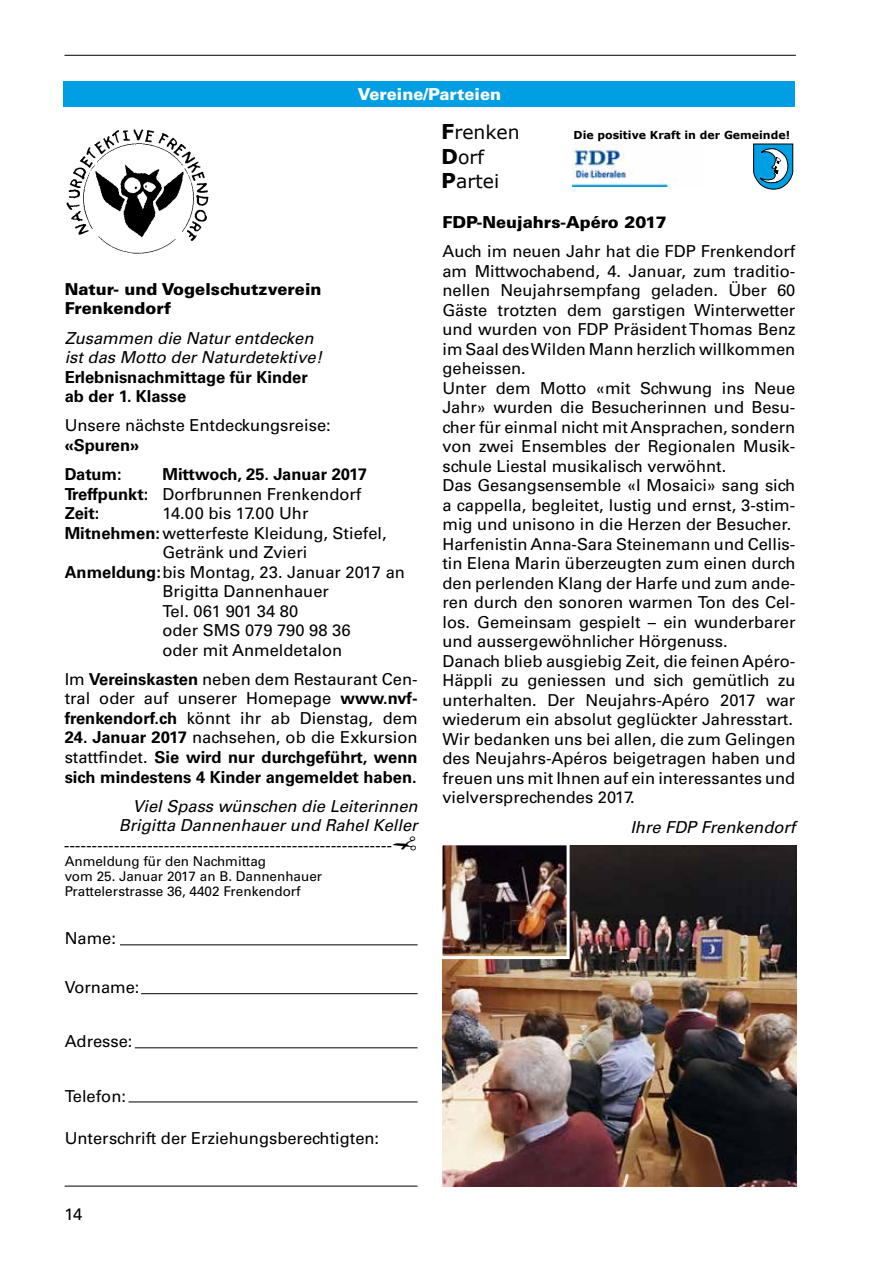
<style>
.page{position:relative;width:893px;height:1263px;background:#fff}
.page>*{position:absolute;margin:0;border:0;box-sizing:border-box;transform-origin:0 0}
.t1{font:18.9px/24.8px "Verdana";color:#000}
.t2{font:16.5px/19.5px "Univers";color:#000;text-align:justify}
.t3{font:700 16.5px/19.5px "Univers";color:#000}
.t4{font:italic 16.5px/19.5px "Univers";color:#000}
.t5{font:900 16.5px/19.5px "Univers";color:#000}
.t6{font:900 16.5px "Univers";color:#fff}
.t7{font:13.5px/15px "Univers";color:#000}
.t8{font:700 10.95px "Verdana";color:#000}
.s1{font-weight:400}
.s2{font-weight:700}
.s3{font-weight:700;font-size:20.4px}
</style>
<div class="page">
<hr style="left:64px;top:55px;width:732px;height:1px;background:#000">
<div style="left:64px;top:81px;width:731px;height:25px;background:#009fe3"></div>
<img style="left:66px;top:129px;width:143px;height:125px">
<hr style="left:120px;top:944px;width:298px;height:1px;background:#000">
<hr style="left:141px;top:993px;width:277px;height:1px;background:#000">
<hr style="left:135px;top:1047px;width:283px;height:1px;background:#000">
<hr style="left:128px;top:1101px;width:290px;height:1px;background:#000">
<hr style="left:65px;top:1186px;width:353px;height:1px;background:#000">
<img style="left:573px;top:144px;width:101px;height:43px">
<svg style="left:768px;top:144px;width:26px;height:46px"></svg>
<svg style="left:753px;top:144px;width:40px;height:45px"></svg>
<img style="left:442px;top:845px;width:354px;height:341px">
<img style="left:443px;top:846px;width:123px;height:109px">
<div style="left:439px;top:842px;width:131px;height:117px;border:3px solid #fff"></div>
<p class="t6" style="left:358px;top:83px;width:145px">Vereine/Parteien</p>
<p class="t5" style="left:65px;top:279px;width:258px">Natur- und Vogelschutzverein<br>Frenkendorf</p>
<p class="t4" style="left:65px;top:328px;width:259px">Zusammen die Natur entdecken ist das Motto der Naturdetektive!</p>
<p class="t3" style="left:65px;top:367px;width:245px">Erlebnisnachmittage für Kinder ab der 1. Klasse</p>
<p class="t2" style="left:65px;top:416px;width:268px">Unsere nächste Entdeckungsreise:</p>
<p class="t3" style="left:65px;top:431px;width:76px;line-height:29.2px">«Spuren»<br>Datum:</p>
<p class="t3" style="left:65px;top:465px;width:304px;text-indent:98px">Mittwoch, 25. Januar 2017<br>Treffpunkt: <span class="s1">Dorfbrunnen Frenkendorf<br></span>Zeit:</p>
<p class="t2" style="left:162px;top:504px;width:147px">14.00 bis 17.00 Uhr</p>
<p class="t2" style="left:65px;top:523px;width:324px"><span class="s2">Mitnehmen:</span> wetterfeste Kleidung, Stiefel,</p>
<p class="t2" style="left:162px;top:543px;width:146px">Getränk und Zvieri</p>
<p class="t2" style="left:65px;top:562px;width:342px"><span class="s2">Anmeldung:</span>bis Montag, 23. Januar 2017 an</p>
<p class="t2" style="left:162px;top:582px;width:168px">Brigitta Dannenhauer</p>
<p class="t2" style="left:162px;top:601px;width:137px">Tel. 061 901 34 80</p>
<p class="t2" style="left:162px;top:621px;width:190px">oder SMS 079 790 98 36</p>
<p class="t2" style="left:162px;top:640px;width:181px">oder mit Anmeldetalon</p>
<p class="t2" style="left:65px;top:669px;width:354px">Im <span class="s2">Vereinskasten</span> neben dem Restaurant Cen&shy;tral oder auf unserer Homepage <span class="s2">www.nvf&shy;frenkendorf.ch</span> könnt ihr ab Dienstag, dem</p>
<p class="t3" style="left:65px;top:728px;width:354px;text-align:justify">24. Januar 2017 <span class="s1">nachsehen, ob die Exkursion stattfindet.</span> Sie wird nur durchgeführt, wenn sich mindestens 4 Kinder angemeldet haben.</p>
<p class="t4" style="left:119px;top:796px;width:300px;text-align:right">Viel Spass wünschen die Leiterinnen<br>Brigitta Dannenhauer und Rahel Keller</p>
<p class="t7" style="left:65px;top:853px;width:259px">Anmeldung für den Nachmittag<br>vom 25. Januar 2017 an B. Dannenhauer<br>Prattelerstrasse 36, 4402 Frenkendorf</p>
<p class="t2" style="left:65px;top:929px;width:53px">Name:</p>
<p class="t2" style="left:65px;top:978px;width:76px">Vorname:</p>
<p class="t2" style="left:65px;top:1032px;width:69px">Adresse:</p>
<p class="t2" style="left:65px;top:1086px;width:63px">Telefon:</p>
<p class="t2" style="left:65px;top:1129px;width:316px">Unterschrift der Erziehungsberechtigten:</p>
<p class="t1" style="left:441px;top:119px;width:80px"><span class="s3">F</span>renken</p>
<p class="t8" style="left:574px;top:128px;width:218px">Die positive Kraft in der Gemeinde!</p>
<p class="t1" style="left:441px;top:144px;width:60px"><span class="s3">D</span>orf<br><span class="s3">P</span>artei</p>
<p class="t5" style="left:442px;top:212px;width:226px">FDP-Neujahrs-Apéro 2017</p>
<p class="t2" style="left:442px;top:242px;width:354px;text-align:left">Auch im neuen Jahr hat die FDP Frenkendorf am Mittwochabend, 4. Januar, zum traditio&shy;nellen Neujahrsempfang geladen. Über 60<br>Gäste trotzten dem garstigen Winterwetter und wurden von FDP Präsident Thomas Benz im Saal des Wilden Mann herzlich willkommen geheissen.<br>Unter dem Motto «mit Schwung ins Neue Jahr» wurden die Besucherinnen und Besu&shy;cher für einmal nicht mit Ansprachen, sondern von zwei Ensembles der Regionalen Musik&shy;schule Liestal musikalisch verwöhnt.<br>Das Gesangsensemble «I Mosaici» sang sich a cappella, begleitet, lustig und ernst, 3-stim&shy;mig und unisono in die Herzen der Besucher.<br>Harfenistin Anna-Sara Steinemann und Cellis&shy;tin Elena Marin überzeugten zum einen durch den perlenden Klang der Harfe und zum ande&shy;ren durch den sonoren warmen Ton des Cel&shy;los. Gemeinsam gespielt – ein wunderbarer und aussergewöhnlicher Hörgenuss.<br>Danach blieb ausgiebig Zeit, die feinen Apéro-Häppli zu geniessen und sich gemütlich zu unterhalten. Der Neujahrs-Apéro 2017 war wiederum ein absolut geglückter Jahresstart.<br>Wir bedanken uns bei allen, die zum Gelingen des Neujahrs-Apéros beigetragen haben und freuen uns mit Ihnen auf ein interessantes und vielversprechendes 2017.</p>
<p class="t4" style="left:630px;top:817px;width:167px">Ihre FDP Frenkendorf</p>
<p class="t2" style="left:64px;top:1205px;width:19px">14</p>
</div>
